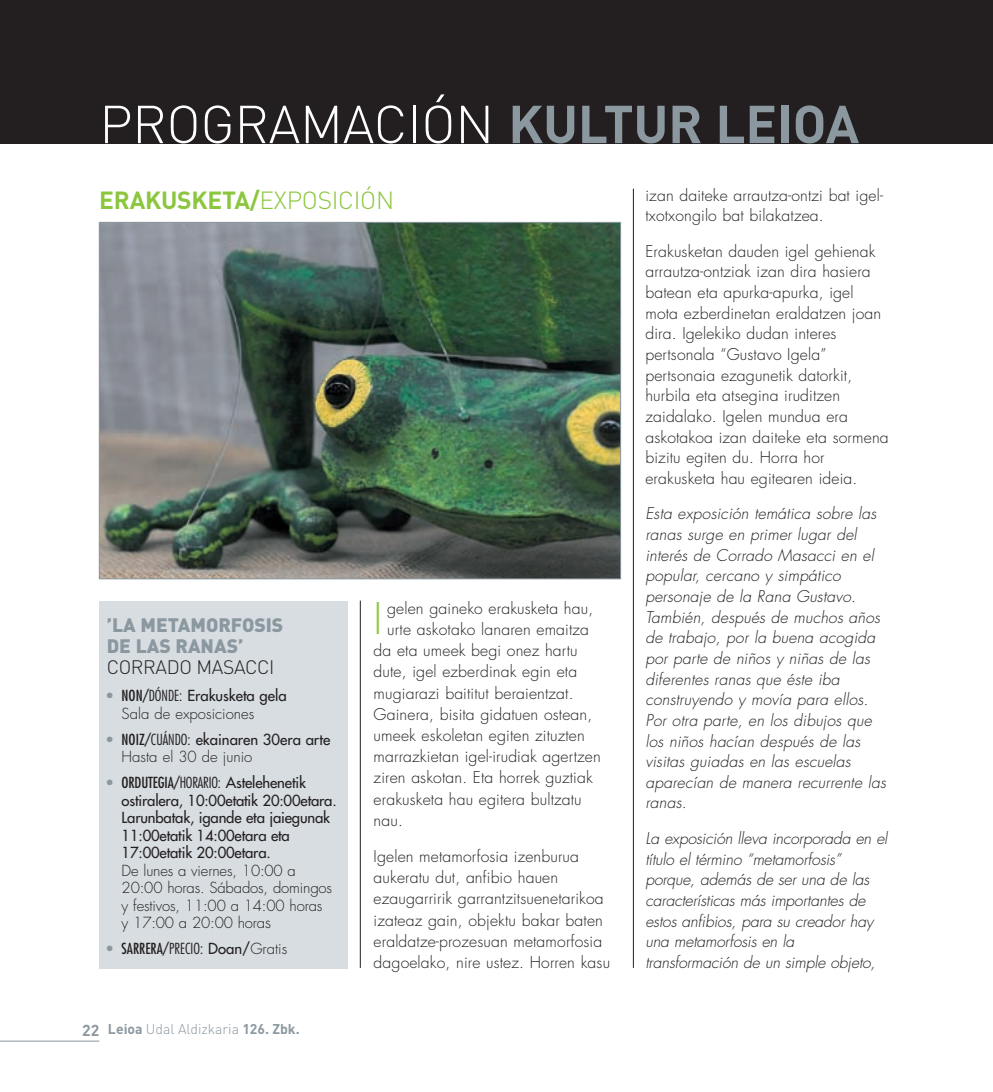
<style>
.page{position:relative;width:993px;height:1092px;background:#fff}
.page>*{position:absolute;margin:0;border:0;box-sizing:border-box;transform-origin:0 0}
.t1{font:300 52.5px "DIN";letter-spacing:-.005em;color:#fff}
.t2{font:700 52.5px "DIN";color:#8b98a0}
.t3{font:300 42.52px "Futura";color:#8bc63e}
.t4{font:700 24.5px "DIN";letter-spacing:-.01em;color:#8bc63e}
.t5{font:900 19.25px/21px "DIN";color:#8b98a0}
.t6{font:300 19.25px "DIN";letter-spacing:-.02em;color:#231f20}
.t7{font:300 15.75px/20.7px "Futura";letter-spacing:.01em;color:#231f20}
.t8{font:italic 300 15.75px/20.7px "Futura";letter-spacing:.01em;color:#231f20}
.t9{font:italic 300 15.75px/20.7px "Futura";letter-spacing:-.01em;color:#231f20}
.t10{font:14.88px/17.5px "Futura";letter-spacing:-.01em;color:#231f20}
.t11{font:300 14.88px/17.5px "Futura";letter-spacing:-.01em;color:#231f20}
.t12{font:condensed 14.88px "Futura";color:#231f20}
.t13{font:300 14px "DIN";color:#8b98a0}
.s1{font-weight:300}
.s2{font-weight:400;font-stretch:condensed;color:#8b98a0}
.s3{font-weight:400;font-stretch:condensed}
.s4{font-stretch:condensed}
.s5{font-weight:400}
.s6{font-stretch:condensed;color:#8b98a0}
.s7{font-weight:300;font-stretch:condensed}
.s8{font-size:15.75px}
.s9{color:#8b98a0}
.s10{font-stretch:normal}
.s11{font-weight:300;font-stretch:normal}
.s12{font-weight:700;font-size:15.75px}
.s13{font-weight:700}
</style>
<div class="page">
<hr style="left:0;top:1040px;width:99px;height:1px;background:#8b98a0">
<div style="left:0;top:0;width:992px;height:144px;background:#231f20"></div>
<hr style="left:632px;top:189px;width:1px;height:778px;background:#231f20">
<hr style="left:360px;top:600px;width:1px;height:367px;background:#231f20">
<div style="left:99px;top:601px;width:248px;height:368px;background:#d7dde1"></div>
<img style="left:101px;top:224px;width:518px;height:353px">
<h1 class="t1" style="left:99px;top:92px;width:32px">PRO</h1>
<h1 class="t1" style="left:200px;top:92px;width:202px">GRAMACIÓN</h1>
<h1 class="t2" style="left:508px;top:90px;width:129px">KULTUR</h1>
<h1 class="t2" style="left:715px;top:90px;width:59px">LEIOA</h1>
<h3 class="t4" style="left:99px;top:184px;width:296px">ERAKUSKETA/<span class="s1">EXPOSICIÓN</span></h3>
<p class="t7" style="left:645px;top:185px;width:239px">izan daiteke arrautza-ontzi bat igel&shy;txotxongilo bat bilakatzea.</p>
<p class="t7" style="left:645px;top:241px;width:245px">Erakusketan dauden igel gehienak arrautza-ontziak izan dira hasiera batean eta apurka-apurka, igel mota ezberdinetan eraldatzen joan dira. Igelekiko dudan interes pertsonala “Gustavo Igela” pertsonaia ezagunetik datorkit, hurbila eta atsegina iruditzen zaidalako. Igelen mundua era askotakoa izan daiteke eta sormena bizitu egiten du. Horra hor erakusketa hau egitearen ideia.</p>
<p class="t8" style="left:645px;top:504px;width:242px">Esta exposición temática sobre las ranas surge en primer lugar del interés de Corrado Masacci en el popular, cercano y simpático personaje de la Rana Gustavo.<br>También, después de muchos años de trabajo, por la buena acogida por parte de niños y niñas de las diferentes ranas que éste iba construyendo y movía para ellos.<br>Por otra parte, en los dibujos que los niños hacían después de las visitas guiadas en las escuelas aparecían de manera recurrente las ranas.</p>
<p class="t9" style="left:645px;top:828px;width:243px">La exposición lleva incorporada en el título el término “metamorfosis” porque, además de ser una de las características más importantes de estos anfibios, para su creador hay una metamorfosis en la transformación de un simple objeto,</p>
<h2 class="t3" style="left:373px;top:592px;width:10px">I</h2>
<p class="t7" style="left:387px;top:598px;width:207px">gelen gaineko erakusketa hau,</p>
<p class="t5" style="left:107px;top:613px;width:178px">’LA METAMORFOSIS<br>DE LAS RANAS’</p>
<p class="t6" style="left:107px;top:655px;width:169px">CORRADO MASACCI</p>
<p class="t11" style="left:122px;top:687px;width:166px;text-indent:-15px"><span class="s2">•</span> <span class="s3">NON/</span><span class="s4">DÓNDE:</span> <span class="s5">Erakusketa gela<br></span>Sala de exposiciones</p>
<p class="t10" style="left:122px;top:730px;width:210px;text-indent:-15px"><span class="s6">•</span> <span class="s4">NOIZ/</span><span class="s7">CUÁNDO:</span> ekainaren 30era arte<br><span class="s1">Hasta el 30 de junio</span></p>
<p class="t10" style="left:122px;top:774px;width:216px;text-indent:-15px"><span class="s6">•</span> <span class="s4">ORDUTEGIA/</span><span class="s7">HORARIO:</span> Astelehenetik ostiralera, 10:00etatik 20:00etara.<br>Larunbatak, igande eta jaiegunak 11:00etatik 14:00etara eta 17:00etatik 20:00etara.</p>
<p class="t11" style="left:122px;top:861px;width:212px">De lunes a viernes, 10:00 a<br>20:00 horas. Sábados, domingos y festivos, 11:00 a 14:00 horas y 17:00 a 20:00 hora<span class="s8">s</span></p>
<p class="t12" style="left:107px;top:939px;width:182px"><span class="s9">•</span> SARRERA/<span class="s1">PRECIO:</span> <span class="s10">Doan/</span><span class="s11">Gratis</span></p>
<p class="t7" style="left:387px;top:619px;width:203px">urte askotako lanaren emaitza</p>
<p class="t7" style="left:373px;top:640px;width:205px">da eta umeek begi onez hartu</p>
<p class="t7" style="left:373px;top:661px;width:205px">dute, igel ezberdinak egin eta</p>
<p class="t7" style="left:373px;top:683px;width:201px">mugiarazi baititut beraientzat.</p>
<p class="t7" style="left:373px;top:704px;width:220px">Gainera, bisita gidatuen ostean,</p>
<p class="t7" style="left:373px;top:725px;width:213px">umeek eskoletan egiten zituzten</p>
<p class="t7" style="left:373px;top:746px;width:228px">marrazkietan igel-irudiak agertzen</p>
<p class="t7" style="left:373px;top:767px;width:221px">ziren askotan. Eta horrek guztiak</p>
<p class="t7" style="left:373px;top:789px;width:209px">erakusketa hau egitera bultzatu</p>
<p class="t7" style="left:373px;top:810px;width:31px">nau.</p>
<p class="t7" style="left:373px;top:846px;width:238px;line-height:21.2px">Igelen metamorfosia izenburua aukeratu dut, anfibio hauen ezaugarririk garrantzitsuenetarikoa izateaz gain, objektu bakar baten eraldatze-prozesuan metamorfosia dagoelako, nire ustez. Horren kasu</p>
<p class="t13" style="left:82px;top:1020px;width:219px"><span class="s12">22</span> <span class="s13">LEIOA</span> UDAL ALDIZKARIA <span class="s13">126. ZBK.</span></p>
</div>
